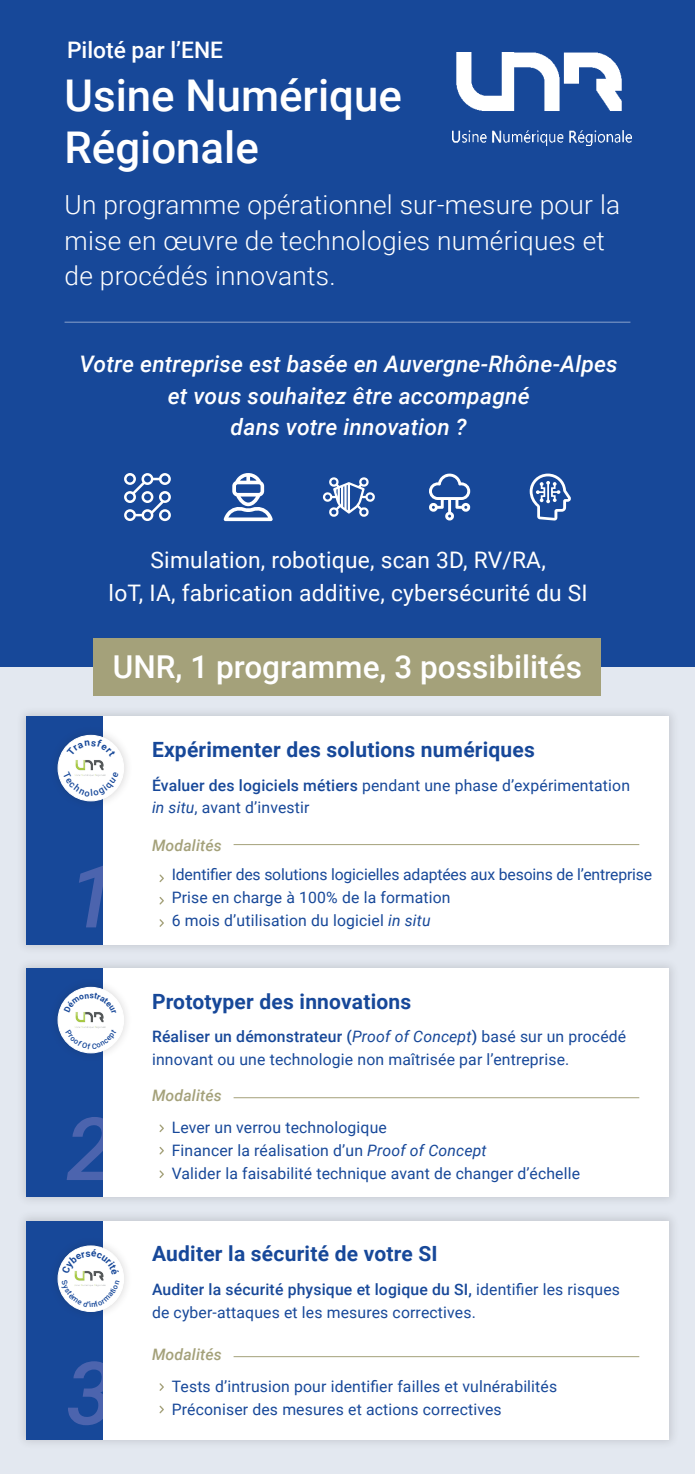
<style>
.page{position:relative;width:695px;height:1474px;background:#fff}
.page>*{position:absolute;margin:0;border:0;box-sizing:border-box;transform-origin:0 0}
.t1{font:italic 500 87.5px "Roboto";color:#4c64ae}
.t2{font:500 43.75px/52.5px "Roboto";color:#fff}
.t3{font:500 31.5px "Roboto";color:#fff}
.t4{font:300 26.25px/35px "Roboto";letter-spacing:.01em;color:#fff}
.t5{font:italic 500 22.75px/31.5px "Roboto";letter-spacing:.01em;color:#fff;text-align:center}
.t6{font:22.75px/33.2px "Roboto";letter-spacing:.01em;color:#fff;text-align:center}
.t7{font:500 22.75px "Roboto";color:#fff}
.t8{font:700 21px "Roboto";letter-spacing:.01em;color:#174899}
.t9{font:15.75px/22.8px "Roboto";letter-spacing:.01em;color:#174899}
.t10{font:15.75px/22.8px "Roboto";letter-spacing:-.01em;color:#174899}
.t11{font:italic 500 15.75px "Roboto";letter-spacing:.01em;color:#a4a17a}
.s1{font-weight:500}
.s2{font-style:italic}
.s3{color:#43567c}
</style>
<div class="page">
<div style="left:0;top:626px;width:694px;height:847px;background:#e3e8f0"></div>
<div style="left:0;top:0;width:694px;height:666px;background:#174899"></div>
<div style="left:16px;top:705px;width:663px;height:250px;background:#231f20;opacity:.15"></div>
<div style="left:27px;top:716px;width:641px;height:228px;background:#fff"></div>
<div style="left:27px;top:716px;width:76px;height:228px;background:#174899"></div>
<div style="left:16px;top:957px;width:663px;height:249px;background:#231f20;opacity:.15"></div>
<div style="left:27px;top:968px;width:641px;height:228px;background:#fff"></div>
<div style="left:27px;top:968px;width:76px;height:228px;background:#174899"></div>
<div style="left:16px;top:1210px;width:663px;height:240px;background:#231f20;opacity:.15"></div>
<div style="left:27px;top:1220px;width:641px;height:219px;background:#fff"></div>
<div style="left:27px;top:1220px;width:76px;height:219px;background:#174899"></div>
<img style="left:452px;top:53px;width:179px;height:92px">
<div style="left:93px;top:638px;width:508px;height:57px;background:#a4a17a"></div>
<hr style="left:233px;top:844px;width:406px;height:1px;background:#a4a17a">
<hr style="left:233px;top:1097px;width:406px;height:1px;background:#a4a17a">
<hr style="left:233px;top:1356px;width:406px;height:1px;background:#a4a17a">
<svg style="left:159px;top:919px;width:5px;height:7px"></svg>
<svg style="left:159px;top:897px;width:5px;height:7px"></svg>
<svg style="left:159px;top:1383px;width:5px;height:7px"></svg>
<svg style="left:159px;top:874px;width:5px;height:8px"></svg>
<svg style="left:529px;top:473px;width:42px;height:47px"></svg>
<svg style="left:429px;top:473px;width:41px;height:48px"></svg>
<svg style="left:322px;top:477px;width:53px;height:40px"></svg>
<svg style="left:223px;top:473px;width:49px;height:48px"></svg>
<svg style="left:124px;top:473px;width:47px;height:48px"></svg>
<hr style="left:64px;top:322px;width:566px;height:1px;background:#fff">
<div style="left:49px;top:1236px;width:84px;height:85px;background:#231f20;opacity:.2"></div>
<div style="left:58px;top:1245px;width:66px;height:66px;background:#fff;border-radius:50%"></div>
<div style="left:58px;top:1245px;width:66px;height:66px;border:1px solid #fff;border-radius:50%"></div>
<div style="left:48px;top:725px;width:85px;height:85px;background:#231f20;opacity:.2"></div>
<div style="left:58px;top:735px;width:66px;height:66px;background:#fff;border-radius:50%"></div>
<div style="left:58px;top:735px;width:66px;height:66px;border:1px solid #fff;border-radius:50%"></div>
<img style="left:75px;top:760px;width:28px;height:3px">
<div style="left:49px;top:977px;width:84px;height:85px;background:#231f20;opacity:.2"></div>
<div style="left:58px;top:987px;width:66px;height:65px;background:#fff;border-radius:50%"></div>
<div style="left:58px;top:987px;width:66px;height:66px;border:1px solid #fff;border-radius:50%"></div>
<svg style="left:159px;top:1170px;width:5px;height:8px"></svg>
<svg style="left:159px;top:1147px;width:5px;height:7px"></svg>
<svg style="left:159px;top:1124px;width:5px;height:8px"></svg>
<svg style="left:159px;top:1405px;width:5px;height:8px"></svg>
<svg style="left:60px;top:1248px;width:61px;height:59px"></svg>
<svg style="left:67px;top:739px;width:49px;height:9px"></svg>
<svg style="left:60px;top:763px;width:62px;height:33px"></svg>
<svg style="left:60px;top:992px;width:62px;height:57px"></svg>
<h3 class="t7" style="left:67px;top:34px;width:157px">Piloté par l’ENE</h3>
<h2 class="t2" style="left:64px;top:67px;width:339px">Usine Numérique<br>Régionale</h2>
<h3 class="t4" style="left:64px;top:187px;width:557px">Un programme opérationnel sur-mesure pour la mise en œuvre de technologies numériques et de procédés innovants.</h3>
<h3 class="t5" style="left:79px;top:347px;width:539px">Votre entreprise est basée en Auvergne-Rhône-Alpes et vous souhaitez être accompagné<br>dans votre innovation ?</h3>
<h3 class="t6" style="left:109px;top:542px;width:480px">Simulation, robotique, scan 3D, RV/RA,<br>loT, IA, fabrication additive, cybersécurité du SI</h3>
<h3 class="t3" style="left:113px;top:644px;width:470px">UNR, 1 programme, 3 possibilités</h3>
<h3 class="t8" style="left:152px;top:734px;width:384px">Expérimenter des solutions numériques</h3>
<p class="t9" style="left:152px;top:773px;width:479px"><span class="s1">Évaluer des logiciels métiers</span> pendant une phase d’expérimentation <span class="s2">in situ</span>, avant d’investir</p>
<h1 class="t1" style="left:69px;top:835px;width:74px">1<span class="s3">.</span></h1>
<p class="t11" style="left:152px;top:834px;width:71px">Modalités</p>
<p class="t10" style="left:172px;top:862px;width:482px">Identifier des solutions logicielles adaptées aux besoins de l’entreprise<br>Prise en charge à 100% de la formation<br>6 mois d’utilisation du logiciel <span class="s2">in situ</span></p>
<h1 class="t1" style="left:66px;top:1087px;width:74px">2.</h1>
<h3 class="t8" style="left:152px;top:986px;width:261px">Prototyper des innovations</h3>
<p class="t9" style="left:152px;top:1024px;width:475px"><span class="s1">Réaliser un démonstrateur (</span><span class="s2">Proof of Concept</span><span class="s1">)</span> basé sur un procédé innovant ou une technologie non maîtrisée par l’entreprise.</p>
<p class="t11" style="left:152px;top:1084px;width:71px">Modalités</p>
<p class="t9" style="left:172px;top:1115px;width:410px">Lever un verrou technologique<br>Financer la réalisation d’un <span class="s2">Proof of Concept<br></span>Valider la faisabilité technique avant de changer d’échelle</p>
<h1 class="t1" style="left:66px;top:1331px;width:74px">3.</h1>
<h3 class="t8" style="left:152px;top:1239px;width:287px">Auditer la sécurité de votre SI</h3>
<p class="t9" style="left:152px;top:1277px;width:469px"><span class="s1">Auditer la sécurité physique et logique du SI,</span> identifier les risques de cyber-attaques et les mesures correctives.</p>
<p class="t11" style="left:152px;top:1343px;width:71px">Modalités</p>
<p class="t9" style="left:172px;top:1374px;width:387px">Tests d’intrusion pour identifier failles et vulnérabilités<br>Préconiser des mesures et actions correctives</p>
</div>
